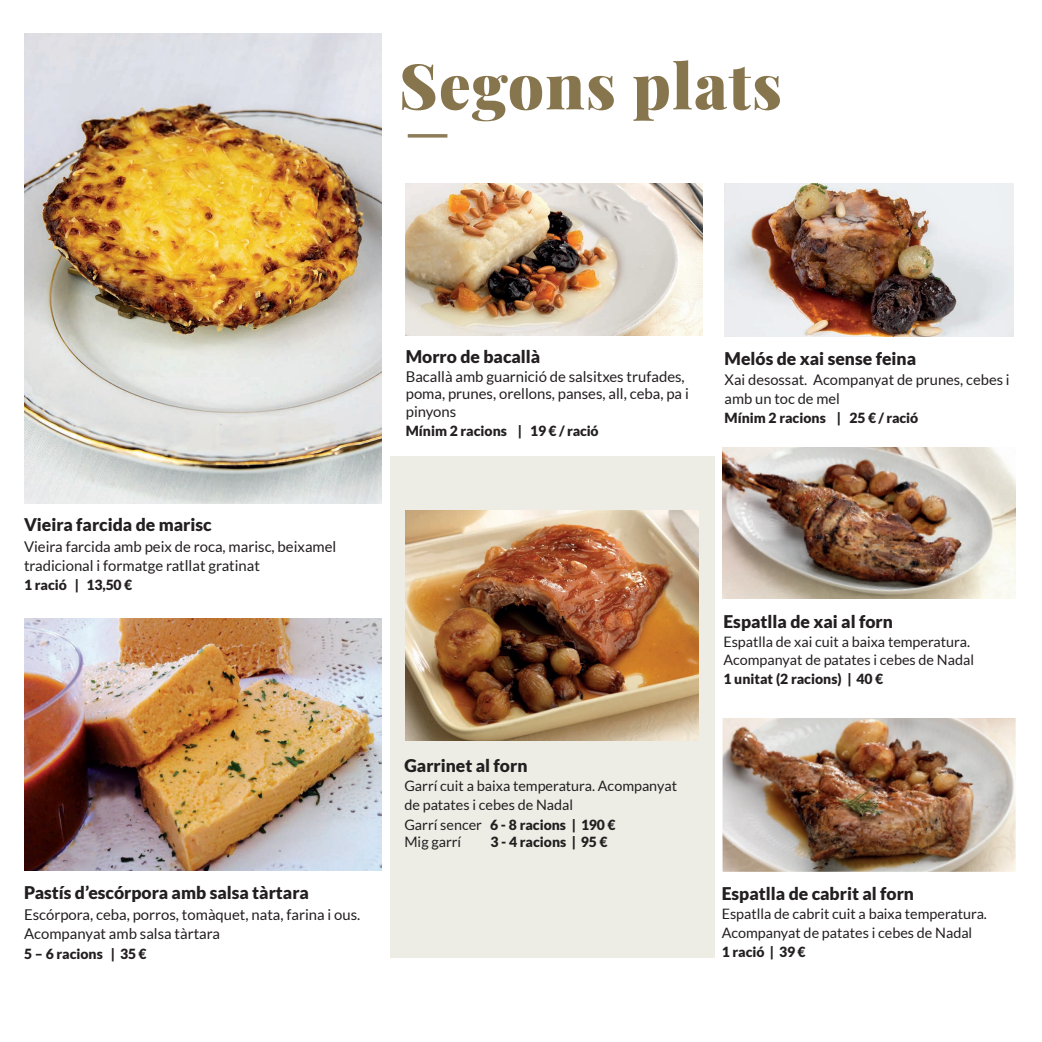
<style>
.page{position:relative;width:1042px;height:1042px;background:#fff}
.page>*{position:absolute;margin:0;border:0;box-sizing:border-box;transform-origin:0 0}
.t1{font:900 63px "Playfair Display";letter-spacing:.02em;color:#87754e}
.t2{font:900 17.5px "Lato";color:#231f20}
.t3{font:14.88px/19.2px "Lato";color:#231f20}
.t4{font:14.7px/19.2px "Lato";color:#231f20}
.t5{font:14.35px/19.2px "Lato";color:#231f20}
.t6{font:900 14px "Lato";color:#231f20}
.s1{font-weight:400;font-size:14.35px}
</style>
<div class="page">
<svg style="left:408px;top:134px;width:39px;height:4px"></svg>
<div style="left:390px;top:456px;width:324px;height:501px;background:#edede6"></div>
<img style="left:405px;top:510px;width:293px;height:231px">
<img style="left:722px;top:718px;width:293px;height:154px">
<img style="left:722px;top:447px;width:293px;height:152px">
<img style="left:24px;top:33px;width:357px;height:470px">
<img style="left:24px;top:619px;width:357px;height:251px">
<img style="left:406px;top:184px;width:296px;height:152px">
<img style="left:724px;top:184px;width:289px;height:152px">
<h1 class="t1" style="left:399px;top:36px;width:384px">Segons plats</h1>
<p class="t2" style="left:24px;top:514px;width:189px">Vieira farcida de marisc</p>
<p class="t3" style="left:24px;top:537px;width:314px">Vieira farcida amb peix de roca, marisc, beixamel tradicional i formatge ratllat gratinat</p>
<p class="t6" style="left:24px;top:577px;width:110px">1 ració | 13,50 €</p>
<p class="t2" style="left:24px;top:882px;width:286px">Pastís d’escórpora amb salsa tàrtara</p>
<p class="t3" style="left:24px;top:905px;width:338px">Escórpora, ceba, porros, tomàquet, nata, farina i ous.<br>Acompanyat amb salsa tàrtara</p>
<p class="t6" style="left:24px;top:945px;width:124px">5 – 6 racions | 35 €</p>
<p class="t2" style="left:406px;top:346px;width:136px">Morro de bacallà</p>
<p class="t3" style="left:406px;top:368px;width:284px;line-height:17.5px">Bacallà amb guarnició de salsitxes trufades, poma, prunes, orellons, panses, all, ceba, pa i pinyons</p>
<p class="t6" style="left:406px;top:423px;width:194px">Mínim 2 racions | 19 € / ració</p>
<p class="t2" style="left:724px;top:348px;width:193px">Melós de xai sense feina</p>
<p class="t4" style="left:724px;top:369px;width:287px">Xai desossat. Acompanyat de prunes, cebes i amb un toc de mel</p>
<p class="t6" style="left:724px;top:410px;width:195px">Mínim 2 racions | 25 € / ració</p>
<p class="t2" style="left:404px;top:755px;width:125px">Garrinet al forn</p>
<p class="t5" style="left:404px;top:776px;width:274px">Garrí cuit a baixa temperatura. Acompanyat de patates i cebes de Nadal</p>
<p class="t6" style="left:404px;top:816px;width:213px"><span class="s1">Garrí sencer</span> 6 - 8 racions | 190 €</p>
<p class="t5" style="left:404px;top:832px;width:58px">Mig garrí</p>
<p class="t6" style="left:490px;top:834px;width:119px">3 - 4 racions | 95 €</p>
<p class="t2" style="left:723px;top:611px;width:171px">Espatlla de xai al forn</p>
<p class="t5" style="left:723px;top:633px;width:252px;line-height:17.5px">Espatlla de xai cuit a baixa temperatura.<br>Acompanyat de patates i cebes de Nadal</p>
<p class="t6" style="left:723px;top:670px;width:161px">1 unitat (2 racions) | 40 €</p>
<p class="t2" style="left:722px;top:883px;width:194px">Espatlla de cabrit al forn</p>
<p class="t5" style="left:722px;top:904px;width:267px">Espatlla de cabrit cuit a baixa temperatura.<br>Acompanyat de patates i cebes de Nadal</p>
<p class="t6" style="left:722px;top:944px;width:86px">1 ració | 39 €</p>
</div>
